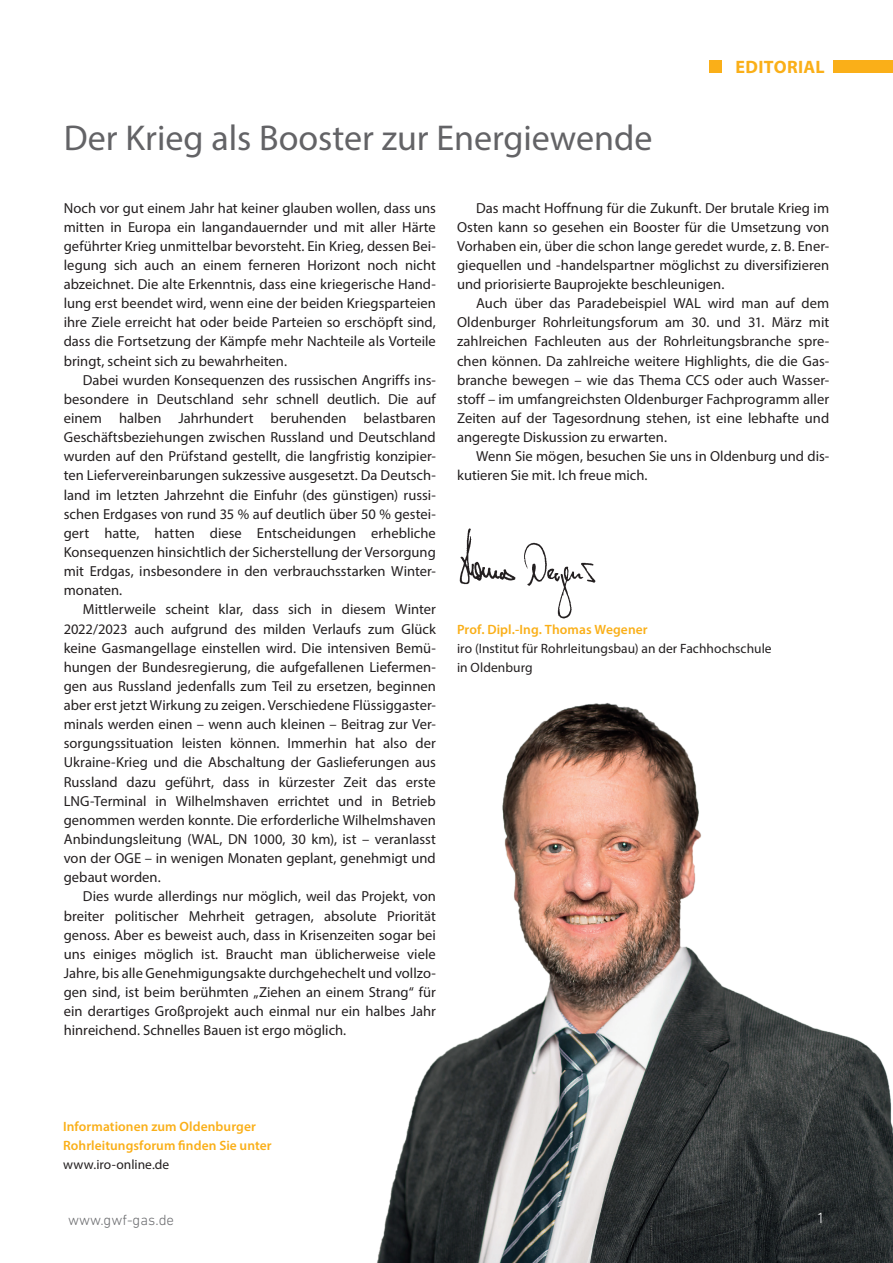
<style>
.page{position:relative;width:893px;height:1263px;background:#fff}
.page>*{position:absolute;margin:0;border:0;box-sizing:border-box;transform-origin:0 0}
.t1{font:36px "Myriad Pro";color:#636366}
.t2{font:700 18px "Myriad Pro";letter-spacing:.015em;color:#faaf18}
.t3{font:300 15px "DIN Next LT Pro";color:#6c6d70}
.t4{font:300 15px "DIN Next LT Pro";color:#fff}
.t5{font:14.55px/19.2px "Myriad Pro";color:#231f20;text-align:justify}
.t6{font:600 13.5px/19.2px "Myriad Pro";letter-spacing:.005em;color:#faaf18}
.t7{font:13.5px/19.2px "Myriad Pro";letter-spacing:.005em;color:#231f20}
</style>
<div class="page">
<div style="left:709px;top:60px;width:13px;height:13px;background:#faaf18"></div>
<div style="left:833px;top:60px;width:60px;height:13px;background:#faaf18"></div>
<img style="left:377px;top:702px;width:516px;height:561px">
<img style="left:459px;top:528px;width:136px;height:91px">
<h1 class="t1" style="left:64px;top:116px;width:590px">Der Krieg als Booster zur Energiewende</h1>
<p class="t2" style="left:735px;top:55px;width:91px">EDITORIAL</p>
<p class="t5" style="left:64px;top:198px;width:374px">Noch vor gut einem Jahr hat keiner glauben wollen, dass uns mitten in Europa ein langandauernder und mit aller Härte geführter Krieg unmittelbar bevorsteht. Ein Krieg, dessen Bei&shy;legung sich auch an einem ferneren Horizont noch nicht abzeichnet. Die alte Erkenntnis, dass eine kriegerische Hand&shy;lung erst beendet wird, wenn eine der beiden Kriegsparteien ihre Ziele erreicht hat oder beide Parteien so erschöpft sind, dass die Fortsetzung der Kämpfe mehr Nachteile als Vorteile bringt, scheint sich zu bewahrheiten.</p>
<p class="t5" style="left:64px;top:370px;width:374px;text-indent:19px">Dabei wurden Konsequenzen des russischen Angriffs ins&shy;besondere in Deutschland sehr schnell deutlich. Die auf einem halben Jahrhundert beruhenden belastbaren Geschäftsbeziehungen zwischen Russland und Deutschland wurden auf den Prüfstand gestellt, die langfristig konzipier&shy;ten Liefervereinbarungen sukzessive ausgesetzt. Da Deutsch&shy;land im letzten Jahrzehnt die Einfuhr (des günstigen) russi&shy;schen Erdgases von rund 35 % auf deutlich über 50 % gestei&shy;gert hatte, hatten diese Entscheidungen erhebliche Konsequenzen hinsichtlich der Sicherstellung der Versorgung mit Erdgas, insbesondere in den verbrauchsstarken Winter&shy;monaten.</p>
<p class="t5" style="left:64px;top:600px;width:374px;text-indent:19px">Mittlerweile scheint klar, dass sich in diesem Winter 2022/2023 auch aufgrund des milden Verlaufs zum Glück keine Gasmangellage einstellen wird. Die intensiven Bemü&shy;hungen der Bundesregierung, die aufgefallenen Liefermen&shy;gen aus Russland jedenfalls zum Teil zu ersetzen, beginnen aber erst jetzt Wirkung zu zeigen. Verschiedene Flüssiggaster&shy;minals werden einen – wenn auch kleinen – Beitrag zur Ver&shy;sorgungssituation leisten können. Immerhin hat also der Ukraine-Krieg und die Abschaltung der Gaslieferungen aus Russland dazu geführt, dass in kürzester Zeit das erste LNG-Terminal in Wilhelmshaven errichtet und in Betrieb genommen werden konnte. Die erforderliche Wilhelmshaven Anbindungsleitung (WAL, DN 1000, 30 km), ist – veranlasst von der OGE – in wenigen Monaten geplant, genehmigt und gebaut worden.</p>
<p class="t5" style="left:64px;top:887px;width:374px;text-indent:19px">Dies wurde allerdings nur möglich, weil das Projekt, von breiter politischer Mehrheit getragen, absolute Priorität genoss. Aber es beweist auch, dass in Krisenzeiten sogar bei uns einiges möglich ist. Braucht man üblicherweise viele Jahre, bis alle Genehmigungsakte durchgehechelt und vollzo&shy;gen sind, ist beim berühmten „Ziehen an einem Strang“ für ein derartiges Großprojekt auch einmal nur ein halbes Jahr hinreichend. Schnelles Bauen ist ergo möglich.</p>
<p class="t5" style="left:457px;top:198px;width:374px;text-indent:19px">Das macht Hoffnung für die Zukunft. Der brutale Krieg im Osten kann so gesehen ein Booster für die Umsetzung von Vorhaben ein, über die schon lange geredet wurde, z. B. Ener&shy;giequellen und -handelspartner möglichst zu diversifizieren und priorisierte Bauprojekte beschleunigen.</p>
<p class="t5" style="left:457px;top:293px;width:374px;text-indent:19px">Auch über das Paradebeispiel WAL wird man auf dem Oldenburger Rohrleitungsforum am 30. und 31. März mit zahlreichen Fachleuten aus der Rohrleitungsbranche spre&shy;chen können. Da zahlreiche weitere Highlights, die die Gas&shy;branche bewegen – wie das Thema CCS oder auch Wasser&shy;stoff – im umfangreichsten Oldenburger Fachprogramm aller Zeiten auf der Tagesordnung stehen, ist eine lebhafte und angeregte Diskussion zu erwarten.</p>
<p class="t5" style="left:457px;top:447px;width:374px;text-indent:19px">Wenn Sie mögen, besuchen Sie uns in Oldenburg und dis&shy;kutieren Sie mit. Ich freue mich.</p>
<p class="t6" style="left:457px;top:619px;width:192px">Prof. Dipl.-Ing. Thomas Wegener</p>
<p class="t7" style="left:457px;top:638px;width:316px">iro (Institut für Rohrleitungsbau) an der Fachhochschule in Oldenburg</p>
<p class="t6" style="left:63px;top:1116px;width:210px">Informationen zum Oldenburger<br>Rohrleitungsforum finden Sie unter</p>
<p class="t7" style="left:63px;top:1155px;width:108px">www.iro-online.de</p>
<p class="t3" style="left:68px;top:1211px;width:108px">www.gwf-gas.de</p>
<p class="t4" style="left:817px;top:1209px;width:9px">1</p>
</div>
